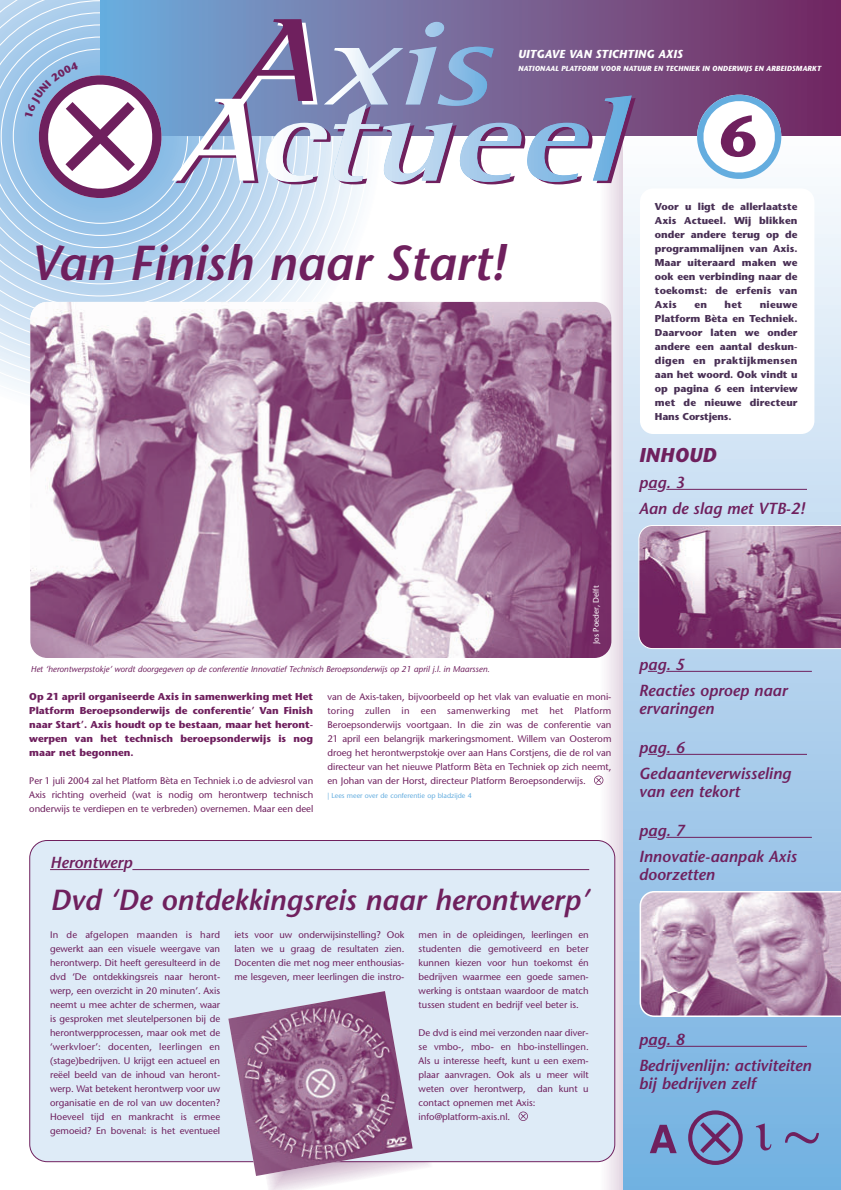
<style>
.page{position:relative;width:841px;height:1190px;background:#fff}
.page>*{position:absolute;margin:0;border:0;box-sizing:border-box;transform-origin:0 0}
.t1{font:700 57.7px "Stone Sans";color:#6f205e}
.t2{font:italic 600 49px "Stone Sans";color:#6f205e}
.t3{font:italic 600 29px "Stone Sans";color:#6f205e}
.t4{font:italic 700 20px "Stone Sans";color:#6f205e}
.t5{font:italic 600 16px/26px "Stone Sans";color:#6f205e}
.t6{font:italic 700 11.6px "Stone Sans";color:#fff}
.t7{font:700 10px/14px "Stone Sans";color:#4a3156;text-align:justify}
.t8{font:700 10px/14px "Stone Sans";color:#6f205e;text-align:justify}
.t9{font:9.5px/14px "Stone Sans";color:#6f205e;text-align:justify}
.t10{font:italic 8.5px "Stone Sans";color:#6f205e}
.t11{font:8px "Stone Sans";color:#fff}
.t12{font:italic 700 7.3px "Stone Sans";color:#fff}
.t13{font:7px "Stone Sans";color:#64addf}
</style>
<div class="page">
<svg style="left:599px;top:204px;width:25px;height:986px"></svg>
<div style="left:624px;top:137px;width:217px;height:1053px;background:linear-gradient(to bottom,#fbfbfd,#71aee0)"></div>
<svg style="left:0;top:0;width:473px;height:391px"></svg>
<div style="left:100px;top:0;width:741px;height:136px;background:linear-gradient(to right,#72adda,#78275e)"></div>
<svg style="left:693px;top:91px;width:92px;height:92px"></svg>
<svg style="left:650px;top:1125px;width:27px;height:28px"></svg>
<svg style="left:688px;top:1110px;width:55px;height:55px;background:#7484b7"></svg>
<svg style="left:756px;top:1123px;width:15px;height:28px"></svg>
<svg style="left:785px;top:1132px;width:34px;height:11px"></svg>
<hr style="left:666px;top:489px;width:141px;height:1px;background:#6f205e">
<hr style="left:666px;top:671px;width:146px;height:1px;background:#6f205e">
<hr style="left:666px;top:754px;width:141px;height:1px;background:#6f205e">
<hr style="left:666px;top:837px;width:146px;height:1px;background:#6f205e">
<hr style="left:666px;top:1046px;width:141px;height:1px;background:#6f205e">
<img style="left:30px;top:302px;width:581px;height:356px;border-radius:17px">
<svg style="left:594px;top:776px;width:9px;height:9px"></svg>
<div style="left:29px;top:840px;width:586px;height:322px;background:#deebf7"></div>
<svg style="left:519px;top:1112px;width:9px;height:9px"></svg>
<svg style="left:266px;top:991px;width:167px;height:199px"></svg>
<img style="left:228px;top:991px;width:185px;height:185px">
<div style="left:640px;top:188px;width:174px;height:246px;background:#fff;border-radius:13px"></div>
<svg style="left:50px;top:869px;width:24px;height:1px"></svg>
<hr style="left:74px;top:869px;width:49px;height:1px;background:#6f205e">
<hr style="left:132px;top:869px;width:457px;height:1px;background:#6f205e">
<svg style="left:638px;top:525px;width:203px;height:124px;background:#9d6b93"></svg>
<svg style="left:640px;top:891px;width:201px;height:126px;background:#bd9db7"></svg>
<svg style="left:25px;top:19px;width:611px;height:185px"></svg>
<p class="t6" style="left:518px;top:49px;width:166px">UITGAVE VAN STICHTING AXIS</p>
<p class="t12" style="left:518px;top:65px;width:304px">NATIONAAL PLATFORM VOOR NATUUR EN TECHNIEK IN ONDERWIJS EN ARBEIDSMARKT</p>
<h2 class="t2" style="left:30px;top:244px;width:476px">Van Finish naar Start!</h2>
<p class="t10" style="left:31px;top:666px;width:461px">Het ‘herontwerpstokje’ wordt doorgegeven op de conferentie Innovatief Technisch Beroepsonderwijs op 21 april j.l. in Maarssen.</p>
<p class="t11" style="left:593px;top:644px;width:60px;rotate:-90deg">Jos Poeder, Delft</p>
<p class="t8" style="left:29px;top:691px;width:286px">Op 21 april organiseerde Axis in samenwerking met Het Platform Beroepsonderwijs de conferentie’ Van Finish naar Start’. Axis houdt op te bestaan, maar het heront&shy;werpen van het technisch beroepsonderwijs is nog maar net begonnen.</p>
<p class="t9" style="left:29px;top:775px;width:286px">Per 1 juli 2004 zal het Platform Bèta en Techniek i.o de adviesrol van Axis richting overheid (wat is nodig om herontwerp technisch onderwijs te verdiepen en te verbreden) overnemen. Maar een deel</p>
<p class="t9" style="left:327px;top:691px;width:286px">van de Axis-taken, bijvoorbeeld op het vlak van evaluatie en moni&shy;toring zullen in een samenwerking met het Platform Beroepsonderwijs voortgaan. In die zin was de conferentie van 21 april een belangrijk markeringsmoment. Willem van Oosterom droeg het herontwerpstokje over aan Hans Corstjens, die de rol van directeur van het nieuwe Platform Bèta en Techniek op zich neemt, en Johan van der Horst, directeur Platform Beroepsonderwijs.</p>
<p class="t13" style="left:327px;top:793px;width:146px">| Lees meer over de conferentie op bladzijde 4</p>
<h3 class="t5" style="left:50px;top:851px;width:84px">Herontwerp</h3>
<h3 class="t3" style="left:50px;top:889px;width:540px">Dvd ‘De ontdekkingsreis naar herontwerp’</h3>
<p class="t9" style="left:50px;top:929px;width:172px">In de afgelopen maanden is hard gewerkt aan een visuele weergave van herontwerp. Dit heeft geresulteerd in de dvd ‘De ontdekkingsreis naar heront&shy;werp, een overzicht in 20 minuten’. Axis neemt u mee achter de schermen, waar is gesproken met sleutelpersonen bij de herontwerpprocessen, maar ook met de ‘werkvloer’: docenten, leerlingen en (stage)bedrijven. U krijgt een actueel en reëel beeld van de inhoud van heront&shy;werp. Wat betekent herontwerp voor uw organisatie en de rol van uw docenten?<br>Hoeveel tijd en mankracht is ermee gemoeid? En bovenal: is het eventueel</p>
<p class="t9" style="left:234px;top:929px;width:172px">iets voor uw onderwijsinstelling? Ook laten we u graag de resultaten zien.<br>Docenten die met nog meer enthousias&shy;me lesgeven, meer leerlingen die instro-</p>
<p class="t9" style="left:419px;top:929px;width:172px">men in de opleidingen, leerlingen en studenten die gemotiveerd en beter kunnen kiezen voor hun toekomst én bedrijven waarmee een goede samen&shy;werking is ontstaan waardoor de match tussen student en bedrijf veel beter is.</p>
<p class="t9" style="left:419px;top:1027px;width:172px;text-align:left">De dvd is eind mei verzonden naar diver&shy;se vmbo-, mbo- en hbo-instellingen.<br>Als u interesse heeft, kunt u een exem&shy;plaar aanvragen. Ook als u meer wilt weten over herontwerp, dan kunt u contact opnemen met Axis: info@platform-axis.nl.</p>
<h1 class="t1" style="left:720px;top:114px;width:38px">6</h1>
<p class="t7" style="left:655px;top:201px;width:144px">Voor u ligt de allerlaatste Axis Actueel. Wij blikken onder andere terug op de programmalijnen van Axis.<br>Maar uiteraard maken we ook een verbinding naar de toekomst: de erfenis van Axis</p>
<p class="t7" style="left:655px;top:299px;width:144px;text-indent:105px">nieuwe Platform Bèta en Techniek.<br>Daarvoor laten we onder andere een aantal deskun&shy;digen en praktijkmensen aan het woord. Ook vindt u op pagina 6 een interview met de nieuwe directeur Hans Corstjens.</p>
<p class="t7" style="left:694px;top:299px;width:14px">en</p>
<p class="t7" style="left:725px;top:299px;width:19px">het</p>
<h3 class="t4" style="left:639px;top:447px;width:79px">INHOUD</h3>
<h3 class="t5" style="left:639px;top:471px;width:168px">pag. 3<br>Aan de slag met VTB-2!</h3>
<h3 class="t5" style="left:639px;top:653px;width:150px">pag. 5<br>Reacties oproep naar</h3>
<h3 class="t5" style="left:639px;top:697px;width:77px">ervaringen</h3>
<h3 class="t5" style="left:639px;top:736px;width:154px">pag. 6<br>Gedaanteverwisseling</h3>
<h3 class="t5" style="left:639px;top:780px;width:103px">van een tekort</h3>
<h3 class="t5" style="left:639px;top:819px;width:160px">pag. 7<br>Innovatie-aanpak Axis</h3>
<h3 class="t5" style="left:639px;top:863px;width:78px">doorzetten</h3>
<h3 class="t5" style="left:639px;top:1028px;width:174px">pag. 8<br>Bedrijvenlijn: activiteiten</h3>
<h3 class="t5" style="left:639px;top:1072px;width:118px">bij bedrijven zelf</h3>
</div>
